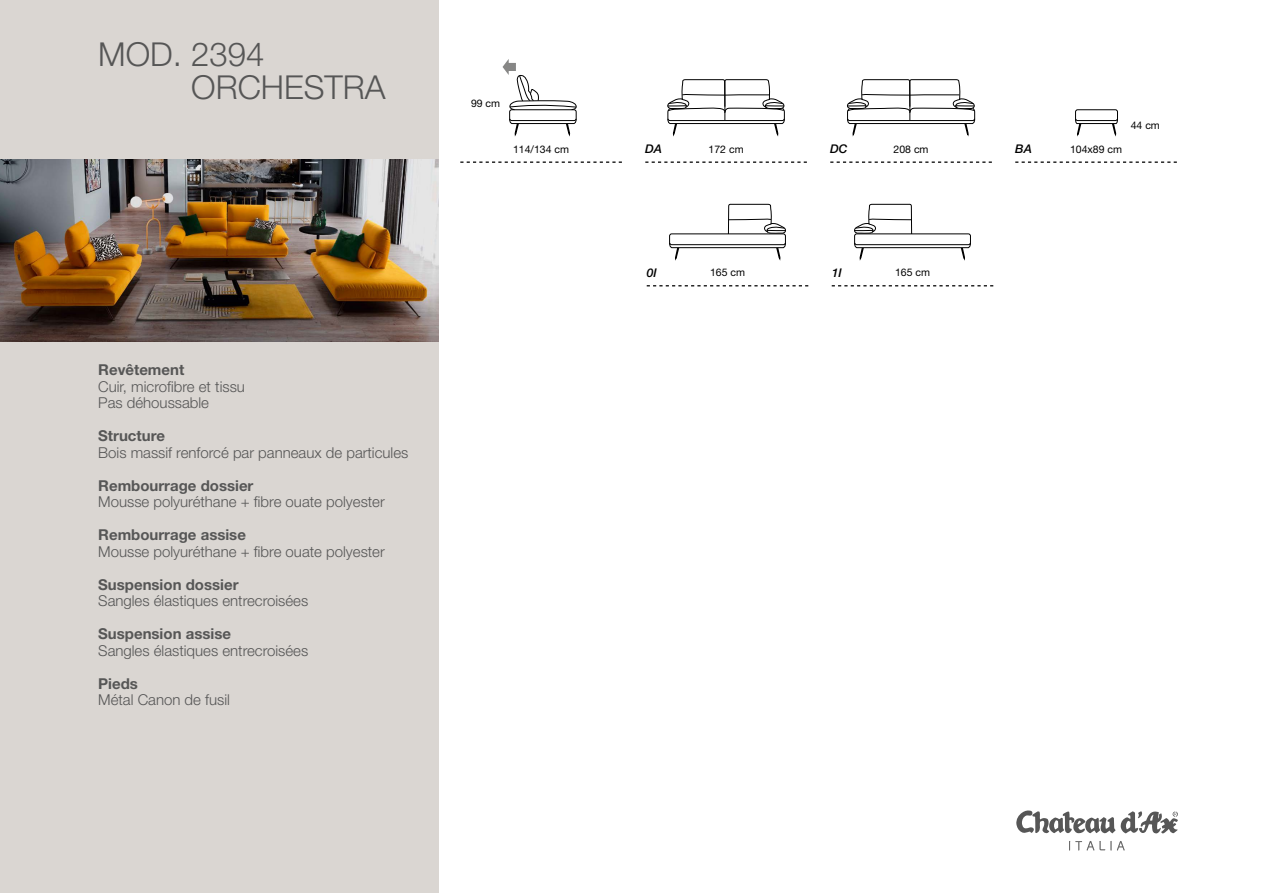
<style>
.page{position:relative;width:1263px;height:893px;background:#fff}
.page>*{position:absolute;margin:0;border:0;box-sizing:border-box;transform-origin:0 0}
.t1{font:300 33px/33px "Helvetica Neue LT Std";color:#565656}
.t2{font:300 15px/16.5px "Helvetica Neue LT Std";color:#565656}
.t3{font:700 15px "Helvetica Neue LT Std";color:#565656}
.t4{font:italic 500 12px "Helvetica Neue LT Std";color:#000}
.t5{font:10.5px "Helvetica Neue LT Std";color:#000}
</style>
<div class="page">
<svg style="left:1016px;top:810px;width:162px;height:24px"></svg>
<svg style="left:1069px;top:841px;width:55px;height:9px"></svg>
<div style="left:0;top:0;width:438px;height:893px;background:#dad6d2"></div>
<svg style="left:647px;top:285px;width:161px;height:1px"></svg>
<svg style="left:645px;top:162px;width:162px;height:1px"></svg>
<svg style="left:460px;top:162px;width:162px;height:1px"></svg>
<svg style="left:830px;top:162px;width:162px;height:1px"></svg>
<svg style="left:1015px;top:162px;width:162px;height:1px"></svg>
<svg style="left:832px;top:285px;width:161px;height:1px"></svg>
<img style="left:0;top:160px;width:438px;height:182px">
<div style="left:509px;top:109px;width:68px;height:12px;border:1px solid #000;border-radius:2px"></div>
<svg style="left:509px;top:118px;width:68px;height:19px"></svg>
<svg style="left:502px;top:59px;width:75px;height:52px"></svg>
<div style="left:1075px;top:109px;width:43px;height:12px;border:1px solid #000;border-radius:2px"></div>
<svg style="left:1075px;top:118px;width:43px;height:19px"></svg>
<svg style="left:667px;top:79px;width:118px;height:58px"></svg>
<div style="left:669px;top:233px;width:117px;height:12px;border:1px solid #000;border-radius:2px"></div>
<svg style="left:669px;top:242px;width:117px;height:19px"></svg>
<svg style="left:728px;top:204px;width:58px;height:31px"></svg>
<div style="left:854px;top:233px;width:117px;height:12px;border:1px solid #000;border-radius:2px"></div>
<svg style="left:854px;top:242px;width:117px;height:19px"></svg>
<svg style="left:854px;top:204px;width:58px;height:31px"></svg>
<svg style="left:847px;top:79px;width:128px;height:58px"></svg>
<h1 class="t1" style="left:191px;top:37px;width:196px;text-indent:-93px">MOD. 2394<br>ORCHESTRA</h1>
<p class="t5" style="left:471px;top:97px;width:31px">99 cm</p>
<p class="t5" style="left:513px;top:143px;width:58px">114/134 cm</p>
<p class="t3" style="left:98px;top:360px;width:88px">Revêtement</p>
<p class="t2" style="left:98px;top:378px;width:148px">Cuir, microfibre et tissu<br>Pas déhoussable</p>
<p class="t3" style="left:98px;top:426px;width:68px">Structure</p>
<p class="t2" style="left:98px;top:444px;width:312px">Bois massif renforcé par panneaux de particules</p>
<p class="t3" style="left:98px;top:476px;width:157px">Rembourrage dossier</p>
<p class="t2" style="left:98px;top:493px;width:288px">Mousse polyuréthane + fibre ouate polyester</p>
<p class="t3" style="left:98px;top:525px;width:149px">Rembourrage assise</p>
<p class="t2" style="left:98px;top:543px;width:288px">Mousse polyuréthane + fibre ouate polyester</p>
<p class="t3" style="left:98px;top:575px;width:142px">Suspension dossier</p>
<p class="t2" style="left:98px;top:592px;width:212px">Sangles élastiques entrecroisées</p>
<p class="t3" style="left:98px;top:624px;width:134px">Suspension assise</p>
<p class="t2" style="left:98px;top:642px;width:212px">Sangles élastiques entrecroisées</p>
<p class="t3" style="left:98px;top:674px;width:41px">Pieds</p>
<p class="t2" style="left:98px;top:691px;width:133px">Métal Canon de fusil</p>
<p class="t4" style="left:645px;top:141px;width:18px">DA</p>
<p class="t5" style="left:709px;top:143px;width:37px">172 cm</p>
<p class="t4" style="left:830px;top:141px;width:19px">DC</p>
<p class="t5" style="left:893px;top:143px;width:37px">208 cm</p>
<p class="t4" style="left:1015px;top:141px;width:18px">BA</p>
<p class="t5" style="left:1070px;top:143px;width:54px">104x89 cm</p>
<p class="t5" style="left:1131px;top:119px;width:31px">44 cm</p>
<p class="t4" style="left:647px;top:266px;width:12px">0I</p>
<p class="t5" style="left:710px;top:266px;width:37px">165 cm</p>
<p class="t5" style="left:895px;top:266px;width:37px">165 cm</p>
<p class="t4" style="left:832px;top:266px;width:12px">1I</p>
</div>
